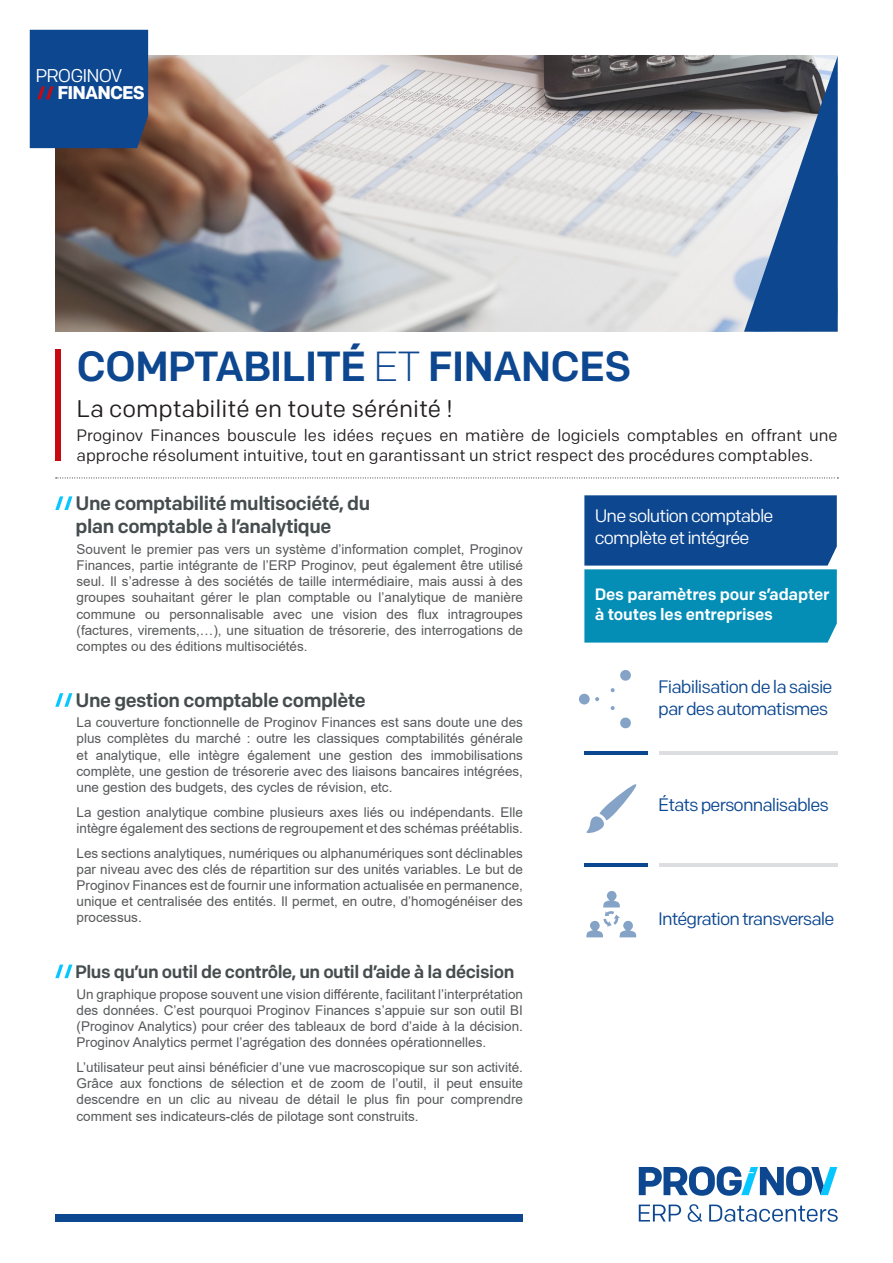
<style>
.page{position:relative;width:893px;height:1263px;background:#fff}
.page>*{position:absolute;margin:0;border:0;box-sizing:border-box;transform-origin:0 0}
.t1{font:500 42px "Colfax";letter-spacing:-.025em;color:#0c4790}
.t2{font:24px "Colfax";color:#231f20}
.t3{font:500 19.5px/23.4px "Colfax";letter-spacing:-.025em;color:#464d4f}
.t4{font:18.45px "Colfax";letter-spacing:-.05em;color:#fff}
.t5{font:700 18.45px "Colfax";letter-spacing:-.05em;color:#fff}
.t6{font:18px/21.6px "Colfax";letter-spacing:-.05em;color:#0c4790}
.t7{font:500 18px "Colfax";letter-spacing:-.025em;color:#464d4f}
.t8{font:18px/21.6px "Colfax";letter-spacing:-.05em;color:#fff}
.t9{font:16.5px/19.8px "Colfax";color:#231f20}
.t10{font:500 16.5px/19.8px "Colfax";letter-spacing:-.01em;color:#fff}
.t11{font:13.5px/16.2px "Arial";color:#57585a;text-align:justify}
.s1{font-weight:300}
</style>
<div class="page">
<img style="left:55px;top:55px;width:783px;height:277px">
<svg style="left:55px;top:496px;width:17px;height:14px"></svg>
<svg style="left:55px;top:693px;width:17px;height:14px"></svg>
<svg style="left:55px;top:964px;width:17px;height:14px"></svg>
<svg style="left:56px;top:478px;width:782px;height:1px"></svg>
<hr style="left:584px;top:752px;width:64px;height:3px;background:#0c4790">
<hr style="left:584px;top:863px;width:64px;height:3px;background:#0c4790">
<hr style="left:659px;top:752px;width:179px;height:3px;background:#dcdee1">
<hr style="left:659px;top:863px;width:179px;height:3px;background:#dcdee1">
<svg style="left:584px;top:495px;width:253px;height:148px;background:#1170a6"></svg>
<div style="left:579px;top:694px;width:11px;height:10px;background:#85a3c7;border-radius:50%"></div>
<svg style="left:620px;top:717px;width:11px;height:12px"></svg>
<svg style="left:620px;top:670px;width:11px;height:11px"></svg>
<svg style="left:595px;top:697px;width:4px;height:4px"></svg>
<svg style="left:610px;top:706px;width:5px;height:4px"></svg>
<svg style="left:610px;top:688px;width:5px;height:4px"></svg>
<svg style="left:586px;top:784px;width:50px;height:49px"></svg>
<svg style="left:586px;top:891px;width:50px;height:46px"></svg>
<svg style="left:744px;top:56px;width:94px;height:276px;background:#5e7ca2"></svg>
<div style="left:55px;top:1215px;width:468px;height:7px;background:#0c4790"></div>
<div style="left:55px;top:349px;width:6px;height:112px;background:#c50a11"></div>
<div style="left:30px;top:30px;width:118px;height:118px;background:#0c4790"></div>
<svg style="left:639px;top:1166px;width:198px;height:30px"></svg>
<svg style="left:639px;top:1204px;width:42px;height:17px"></svg>
<svg style="left:688px;top:1204px;width:14px;height:18px"></svg>
<svg style="left:709px;top:1204px;width:129px;height:18px"></svg>
<h3 class="t4" style="left:36px;top:64px;width:88px">PROGINOV</h3>
<h3 class="t5" style="left:58px;top:82px;width:89px">FINANCES</h3>
<h1 class="t1" style="left:77px;top:340px;width:556px">COMPTABILITÉ <span class="s1">ET</span> FINANCES</h1>
<h2 class="t2" style="left:77px;top:394px;width:378px">La comptabilité en toute sérénité !</h2>
<p class="t9" style="left:77px;top:425px;width:763px">Proginov Finances bouscule les idées reçues en matière de logiciels comptables en offrant une approche résolument intuitive, tout en garantissant un strict respect des procédures comptables.</p>
<h3 class="t3" style="left:76px;top:491px;width:296px">Une comptabilité multisociété, du plan comptable à l’analytique</h3>
<p class="t11" style="left:77px;top:541px;width:448px">Souvent le premier pas vers un système d’information complet, Proginov Finances, partie intégrante de l’ERP Proginov, peut également être utilisé seul. Il s’adresse à des sociétés de taille intermédiaire, mais aussi à des groupes souhaitant gérer le plan comptable ou l’analytique de manière commune ou personnalisable avec une vision des flux intragroupes (factures, virements,…), une situation de trésorerie, des interrogations de comptes ou des éditions multisociétés.</p>
<h3 class="t3" style="left:76px;top:688px;width:292px">Une gestion comptable complète</h3>
<p class="t11" style="left:77px;top:714px;width:448px">La couverture fonctionnelle de Proginov Finances est sans doute une des plus complètes du marché : outre les classiques comptabilités générale et analytique, elle intègre également une gestion des immobilisations complète, une gestion de trésorerie avec des liaisons bancaires intégrées, une gestion des budgets, des cycles de révision, etc.</p>
<p class="t11" style="left:77px;top:804px;width:448px">La gestion analytique combine plusieurs axes liés ou indépendants. Elle intègre également des sections de regroupement et des schémas préétablis.</p>
<p class="t11" style="left:77px;top:845px;width:448px">Les sections analytiques, numériques ou alphanumériques sont déclinables par niveau avec des clés de répartition sur des unités variables. Le but de Proginov Finances est de fournir une information actualisée en permanence, unique et centralisée des entités. Il permet, en outre, d’homogénéiser des processus.</p>
<h3 class="t7" style="left:75px;top:961px;width:441px">Plus qu’un outil de contrôle, un outil d’aide à la décision</h3>
<p class="t11" style="left:77px;top:986px;width:448px">Un graphique propose souvent une vision différente, facilitant l’interprétation des données. C’est pourquoi Proginov Finances s’appuie sur son outil BI (Proginov Analytics) pour créer des tableaux de bord d’aide à la décision.<br>Proginov Analytics permet l’agrégation des données opérationnelles.</p>
<p class="t11" style="left:77px;top:1059px;width:448px">L’utilisateur peut ainsi bénéficier d’une vue macroscopique sur son activité.<br>Grâce aux fonctions de sélection et de zoom de l’outil, il peut ensuite descendre en un clic au niveau de détail le plus fin pour comprendre comment ses indicateurs-clés de pilotage sont construits.</p>
<h3 class="t8" style="left:595px;top:505px;width:180px">Une solution comptable complète et intégrée</h3>
<p class="t10" style="left:595px;top:584px;width:236px">Des paramètres pour s’adapter à toutes les entreprises</p>
<h3 class="t6" style="left:658px;top:676px;width:176px">Fiabilisation de la saisie par des automatismes</h3>
<h3 class="t6" style="left:658px;top:793px;width:172px">États personnalisables</h3>
<h3 class="t6" style="left:658px;top:907px;width:178px">Intégration transversale</h3>
</div>
